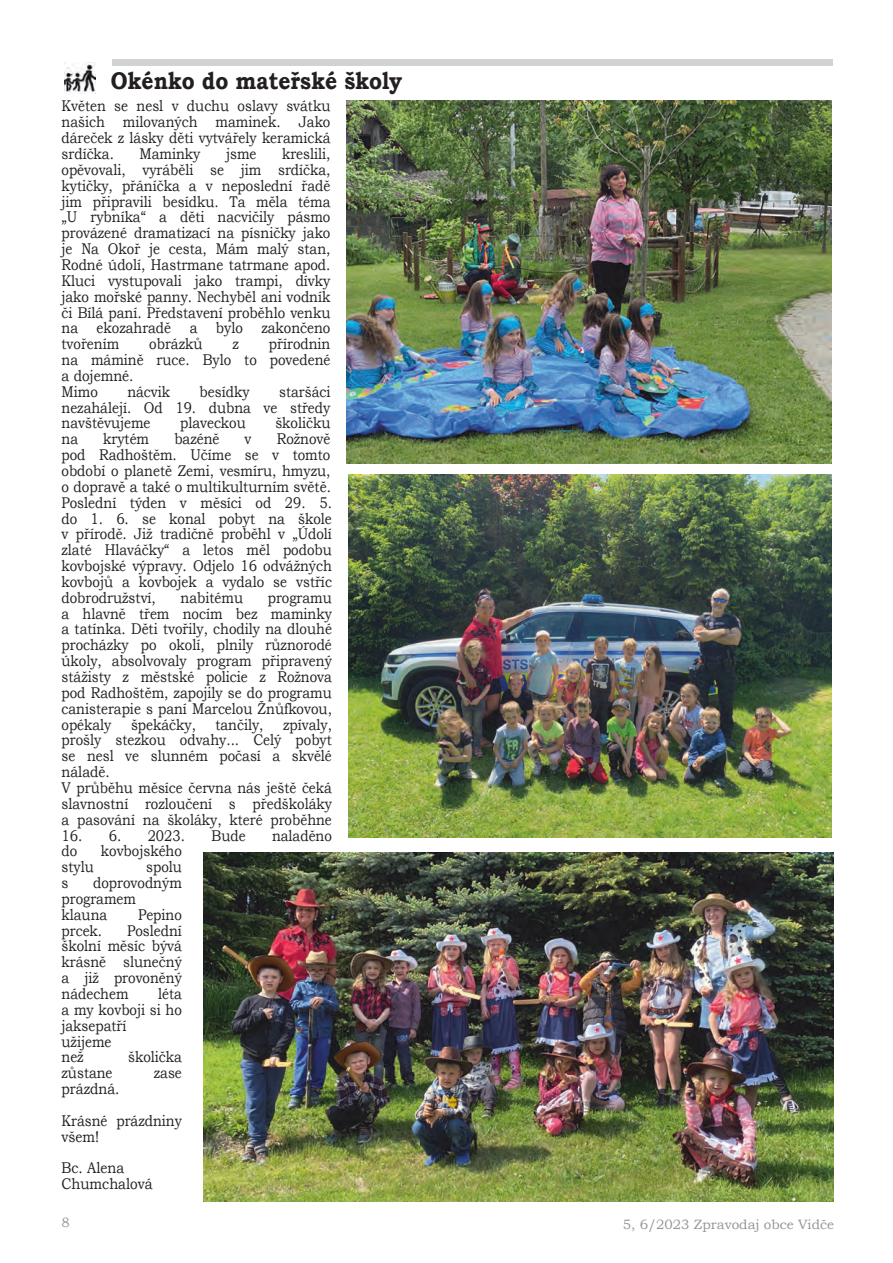
<style>
.page{position:relative;width:893px;height:1263px;background:#fff}
.page>*{position:absolute;margin:0;border:0;box-sizing:border-box;transform-origin:0 0}
.t1{font:700 24.15px "Bookman Old Style";color:#231f20;scale:.87 1}
.t2{font:15.45px/15.9px "Bookman Old Style";color:#231f20;text-align:justify;scale:.86 1}
.t3{font:15.45px/31.7px "Bookman Old Style";color:#231f20;scale:.87 1}
.t4{font:13.5px "Bookman Old Style";color:#939598}
</style>
<div class="page">
<div style="left:112px;top:60px;width:721px;height:6px;background:#d1d2d4"></div>
<img style="left:64px;top:62px;width:31px;height:31px">
<img style="left:203px;top:852px;width:630px;height:349px">
<img style="left:348px;top:474px;width:483px;height:363px">
<img style="left:346px;top:101px;width:485px;height:363px">
<h1 class="t1" style="left:111px;top:63px;width:337px">Okénko do mateřské školy</h1>
<p class="t2" style="left:62px;top:98px;width:314px">Květen se nesl v duchu oslavy svátku našich milovaných maminek. Jako dáreček z lásky děti vytvářely keramická srdíčka.</p>
<p class="t2" style="left:62px;top:146px;width:314px;text-indent:221px">kreslili, opěvovali, vyráběli se jim srdíčka, kytičky, přáníčka a v neposlední řadě jim připravili besídku. Ta měla téma „U rybníka“ a děti nacvičily pásmo provázené dramatizací na písničky jako je Na Okoř je cesta, Mám malý stan, Rodné údolí, Hastrmane tatrmane apod.<br>Kluci vystupovali jako trampi, dívky jako mořské panny. Nechyběl ani vodník či Bílá paní. Představení proběhlo venku na ekozahradě a bylo zakončeno tvořením</p>
<p class="t2" style="left:140px;top:146px;width:72px">Maminky</p>
<p class="t2" style="left:226px;top:146px;width:37px">jsme</p>
<p class="t2" style="left:149px;top:336px;width:63px">obrázků</p>
<p class="t2" style="left:233px;top:336px;width:9px">z</p>
<p class="t2" style="left:62px;top:336px;width:314px;text-align:left;text-indent:207px">přírodnin na mámině ruce. Bylo to povedené a dojemné.<br>Mimo</p>
<p class="t2" style="left:127px;top:384px;width:51px">nácvik</p>
<p class="t2" style="left:200px;top:384px;width:60px">besídky</p>
<p class="t2" style="left:62px;top:384px;width:314px;text-indent:218px">staršáci nezahálejí. Od 19. dubna ve středy navštěvujeme</p>
<p class="t2" style="left:180px;top:415px;width:78px">plaveckou</p>
<p class="t2" style="left:275px;top:415px;width:66px">školičku</p>
<p class="t2" style="left:62px;top:431px;width:21px">na</p>
<p class="t2" style="left:103px;top:431px;width:55px">krytém</p>
<p class="t2" style="left:174px;top:431px;width:54px">bazéně</p>
<p class="t2" style="left:245px;top:431px;width:10px">v</p>
<p class="t2" style="left:62px;top:431px;width:316px;text-indent:215px">Rožnově pod Radhoštěm. Učíme se v tomto období o planetě Zemi, vesmíru, hmyzu, o dopravě a také o multikulturním světě.<br>Poslední týden v měsíci od 29. 5. do 1. 6. se konal pobyt na škole v přírodě. Již tradičně proběhl v „Údolí zlaté Hlaváčky“ a letos měl podobu kovbojské výpravy. Odjelo 16 odvážných kovbojů a kovbojek a vydalo se vstříc dobrodružství,</p>
<p class="t2" style="left:181px;top:590px;width:74px">nabitému</p>
<p class="t2" style="left:62px;top:590px;width:316px;text-indent:206px">programu a hlavně třem nocím bez maminky a tatínka. Děti tvořily, chodily na dlouhé procházky po okolí, plnily různorodé úkoly, absolvovaly program připravený stážisty z městské policie z Rožnova pod Radhoštěm, zapojily se do programu canisterapie s paní Marcelou Žnůfkovou, opékaly</p>
<p class="t2" style="left:62px;top:716px;width:316px;text-align:left;text-indent:221px">zpívaly, prošly stezkou odvahy... Celý pobyt se nesl ve slunném počasí a skvělé náladě.<br>V průběhu měsíce června nás ještě čeká slavnostní rozloučení s předškoláky a pasování na školáky, které proběhne</p>
<p class="t2" style="left:62px;top:827px;width:71px">16. 6.</p>
<p class="t2" style="left:148px;top:827px;width:45px">2023.</p>
<p class="t2" style="left:211px;top:827px;width:41px">Bude</p>
<p class="t2" style="left:272px;top:827px;width:71px">naladěno</p>
<p class="t2" style="left:62px;top:843px;width:20px">do</p>
<p class="t2" style="left:101px;top:843px;width:96px">kovbojského</p>
<p class="t2" style="left:62px;top:859px;width:39px">stylu</p>
<p class="t2" style="left:146px;top:859px;width:43px">spolu</p>
<p class="t2" style="left:62px;top:875px;width:10px">s</p>
<p class="t2" style="left:131px;top:716px;width:77px">špekáčky,</p>
<p class="t2" style="left:215px;top:716px;width:57px">tančily,</p>
<p class="t2" style="left:62px;top:875px;width:141px;text-align:left;text-indent:32px">doprovodným programem klauna</p>
<p class="t2" style="left:138px;top:906px;width:52px">Pepino</p>
<p class="t2" style="left:62px;top:922px;width:141px;text-indent:66px">Poslední školní měsíc bývá krásně slunečný a již provoněný nádechem</p>
<p class="t2" style="left:62px;top:922px;width:49px">prcek.</p>
<p class="t2" style="left:62px;top:986px;width:141px;text-align:left;text-indent:97px">léta a my kovboji si ho jaksepatří<br>užijeme<br>než</p>
<p class="t2" style="left:128px;top:1049px;width:64px">školička</p>
<p class="t2" style="left:62px;top:1065px;width:61px">zůstane</p>
<p class="t2" style="left:154px;top:1065px;width:34px">zase</p>
<p class="t3" style="left:62px;top:1073px;width:140px">prázdná.<br>Krásné prázdniny</p>
<p class="t3" style="left:62px;top:1120px;width:73px">všem!<br>Bc. Alena</p>
<p class="t3" style="left:62px;top:1168px;width:106px">Chumchalová</p>
<p class="t4" style="left:61px;top:1214px;width:10px">8</p>
<p class="t4" style="left:623px;top:1216px;width:213px">5, 6/2023 Zpravodaj obce Vidče</p>
</div>
